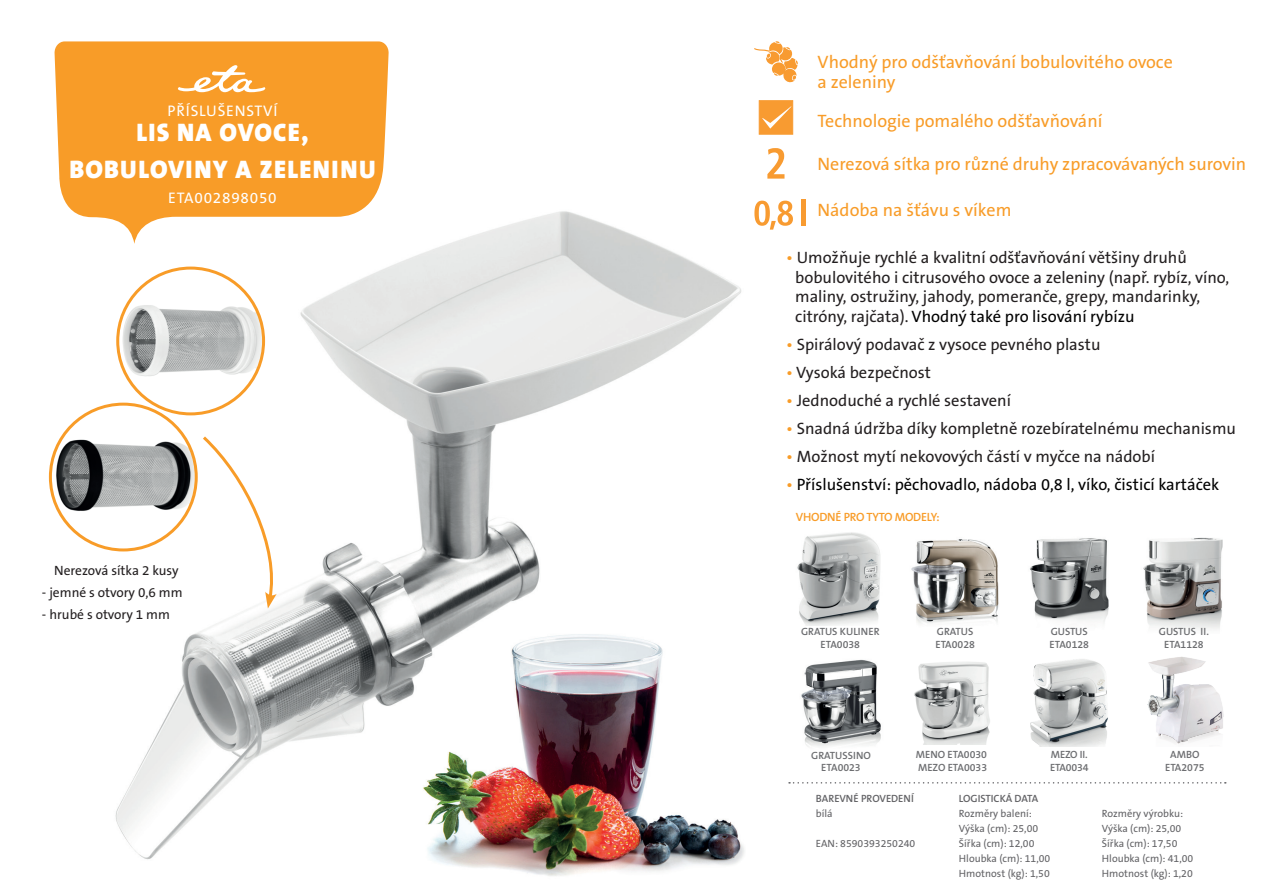
<style>
.page{position:relative;width:1263px;height:893px;background:#fff}
.page>*{position:absolute;margin:0;border:0;box-sizing:border-box;transform-origin:0 0}
.t1{font:900 25.5px/36.5px "The Sans CE B9";letter-spacing:.05em;color:#fff;text-align:center}
.t2{font:18px/19.5px "The Sans CE B5 Plain";color:#f89c28}
.t3{font:16.5px/19.5px "The Sans CE B5 Plain";color:#231f20}
.t4{font:16.5px "The Sans CE B5 Plain";color:#000}
.t5{font:15.45px "The Sans CE B5 Plain";letter-spacing:.05em;color:#fff}
.t6{font:13.5px "The Sans CE B5 Plain";color:#231f20}
.t7{font:600 12px "The Sans CE B6";letter-spacing:-.02em;color:#f89c28}
.t8{font:10.5px "The Sans CE B5 Plain";color:#636366}
.t9{font:600 10.5px/12.6px "The Sans CE B6";color:#6c6d70;text-align:center}
.t10{font:600 10.5px "The Sans CE B6";color:#636366}
.s1{color:#f89c28}
.s2{color:#000}
</style>
<div class="page">
<svg style="left:789px;top:782px;width:437px;height:2px"></svg>
<img style="left:801px;top:659px;width:80px;height:88px">
<img style="left:1029px;top:538px;width:80px;height:84px">
<img style="left:914px;top:662px;width:76px;height:82px">
<img style="left:911px;top:539px;width:88px;height:85px">
<img style="left:797px;top:532px;width:83px;height:93px">
<img style="left:1147px;top:657px;width:77px;height:87px">
<div style="left:759px;top:100px;width:34px;height:35px;background:#f89b31;border:1px solid #f89b31"></div>
<svg style="left:762px;top:106px;width:29px;height:23px"></svg>
<svg style="left:754px;top:201px;width:39px;height:29px"></svg>
<hr style="left:802px;top:199px;width:4px;height:26px;background:#f89b31">
<svg style="left:767px;top:148px;width:17px;height:31px"></svg>
<svg style="left:754px;top:41px;width:44px;height:42px"></svg>
<img style="left:48px;top:211px;width:696px;height:665px">
<img style="left:1143px;top:537px;width:80px;height:92px">
<img style="left:1030px;top:659px;width:78px;height:87px">
<img style="left:118px;top:280px;width:146px;height:120px">
<div style="left:116px;top:267px;width:149px;height:148px;border:3px solid #f89c28;border-radius:50%"></div>
<img style="left:50px;top:416px;width:146px;height:120px">
<div style="left:49px;top:403px;width:149px;height:148px;border:3px solid #f89c28;border-radius:50%"></div>
<svg style="left:54px;top:41px;width:335px;height:203px;fill:#f89c28"></svg>
<svg style="left:178px;top:65px;width:87px;height:27px"></svg>
<svg style="left:200px;top:433px;width:79px;height:175px"></svg>
<p class="t5" style="left:168px;top:102px;width:111px">PŘÍSLUŠENSTVÍ</p>
<p class="t1" style="left:69px;top:115px;width:308px">LIS NA OVOCE,<br>BOBULOVINY A ZELENINU</p>
<p class="t5" style="left:168px;top:189px;width:110px">ETA002898050</p>
<p class="t6" style="left:54px;top:563px;width:126px">Nerezová sítka 2 kusy</p>
<p class="t6" style="left:42px;top:585px;width:142px">- jemné s otvory 0,6 mm</p>
<p class="t6" style="left:42px;top:608px;width:129px">- hrubé s otvory 1 mm</p>
<p class="t2" style="left:817px;top:54px;width:357px">Vhodný pro odšťavňování bobulovitého ovoce a zeleniny</p>
<p class="t2" style="left:817px;top:112px;width:286px">Technologie pomalého odšťavňování</p>
<p class="t2" style="left:817px;top:156px;width:430px">Nerezová sítka pro různé druhy zpracovávaných surovin</p>
<p class="t2" style="left:817px;top:201px;width:195px">Nádoba na šťávu s víkem</p>
<p class="t3" style="left:795px;top:249px;width:436px;text-indent:-9px"><span class="s1">•</span> Umožňuje rychlé a kvalitní odšťavňování většiny druhů bobulovitého i citrusového ovoce a zeleniny (např. rybíz, víno, maliny, ostružiny, jahody, pomeranče, grepy, mandarinky, citróny, rajčata). <span class="s2">Vhodný také pro lisování rybízu</span></p>
<p class="t3" style="left:786px;top:335px;width:316px"><span class="s1">•</span> Spirálový podavač z vysoce pevného plastu</p>
<p class="t3" style="left:786px;top:363px;width:146px"><span class="s1">•</span> Vysoká bezpečnost</p>
<p class="t3" style="left:786px;top:391px;width:226px"><span class="s1">•</span> Jednoduché a rychlé sestavení</p>
<p class="t3" style="left:786px;top:419px;width:451px"><span class="s1">•</span> Snadná údržba díky kompletně rozebíratelnému mechanismu</p>
<p class="t3" style="left:786px;top:447px;width:370px"><span class="s1">•</span> Možnost mytí nekovových částí v myčce na nádobí</p>
<p class="t4" style="left:786px;top:475px;width:435px"><span class="s1">•</span> Příslušenství: pěchovadlo, nádoba 0,8 l, víko, čisticí kartáček</p>
<p class="t7" style="left:796px;top:510px;width:145px">VHODNÉ PRO TYTO MODELY:</p>
<p class="t9" style="left:801px;top:626px;width:80px">GRATUS KULINER<br>ETA0038</p>
<p class="t9" style="left:935px;top:626px;width:41px;text-align:left">GRATUS<br>ETA0028</p>
<p class="t9" style="left:1049px;top:626px;width:41px;text-align:left">GUSTUS<br>ETA0128</p>
<p class="t9" style="left:1159px;top:626px;width:51px">GUSTUS II.<br>ETA1128</p>
<p class="t9" style="left:811px;top:749px;width:61px">GRATUSSINO<br>ETA0023</p>
<p class="t9" style="left:916px;top:749px;width:73px;text-align:left">MENO ETA0030<br>MEZO ETA0033</p>
<p class="t9" style="left:1051px;top:749px;width:38px">MEZO II.</p>
<p class="t9" style="left:1050px;top:762px;width:40px">ETA0034</p>
<p class="t10" style="left:816px;top:793px;width:99px">BAREVNÉ PROVEDENÍ</p>
<p class="t8" style="left:816px;top:808px;width:18px">bílá</p>
<p class="t8" style="left:816px;top:838px;width:101px">EAN: 8590393250240</p>
<p class="t10" style="left:959px;top:793px;width:81px">LOGISTICKÁ DATA</p>
<p class="t8" style="left:959px;top:808px;width:74px">Rozměry balení:</p>
<p class="t8" style="left:959px;top:823px;width:81px">Výška (cm): 25,00</p>
<p class="t8" style="left:959px;top:838px;width:77px">Šířka (cm): 12,00</p>
<p class="t8" style="left:959px;top:853px;width:93px">Hloubka (cm): 11,00</p>
<p class="t8" style="left:959px;top:868px;width:92px">Hmotnost (kg): 1,50</p>
<p class="t9" style="left:1170px;top:749px;width:31px">AMBO</p>
<p class="t9" style="left:1165px;top:762px;width:41px">ETA2075</p>
<p class="t8" style="left:1102px;top:808px;width:83px">Rozměry výrobku:</p>
<p class="t8" style="left:1102px;top:823px;width:81px">Výška (cm): 25,00</p>
<p class="t8" style="left:1102px;top:838px;width:77px">Šířka (cm): 17,50</p>
<p class="t8" style="left:1102px;top:853px;width:93px">Hloubka (cm): 41,00</p>
<p class="t8" style="left:1102px;top:868px;width:92px">Hmotnost (kg): 1,20</p>
</div>
